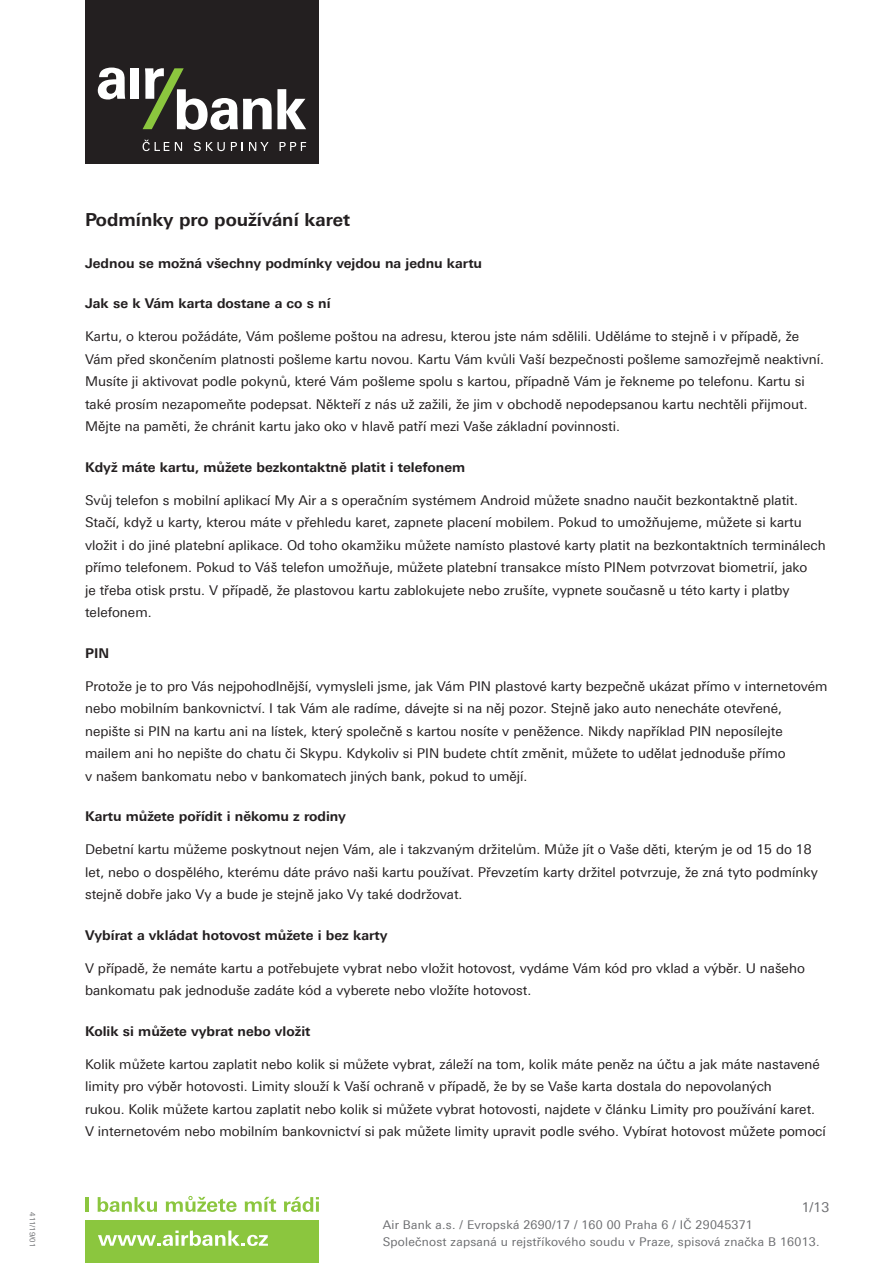
<style>
.page{position:relative;width:893px;height:1263px;background:#fff}
.page>*{position:absolute;margin:0;border:0;box-sizing:border-box;transform-origin:0 0}
.t1{font:700 18px "Linotype Univers 630";color:#231f20}
.basic{font:13.5px/22.5px "Linotype Univers 430";color:#231f20}
.t2{font:700 13.5px "Linotype Univers 630";color:#231f20}
.pagination{font:13.5px "Linotype Univers 430";color:#6c6d70}
.t3{font:12px/17.1px "Linotype Univers 430";letter-spacing:.02em;color:#6c6d70}
.t4{font:7.5px "Linotype Univers 430";color:#6c6d70}
</style>
<div class="page">
<hr style="left:85px;top:1197px;width:3px;height:15px;background:#8bc63e">
<svg style="left:98px;top:1197px;width:59px;height:15px"></svg>
<svg style="left:166px;top:1196px;width:71px;height:16px"></svg>
<svg style="left:245px;top:1197px;width:31px;height:15px"></svg>
<svg style="left:284px;top:1197px;width:35px;height:15px"></svg>
<div style="left:85px;top:1220px;width:234px;height:43px;background:#8bc63e"></div>
<svg style="left:98px;top:1230px;width:170px;height:16px"></svg>
<div style="left:85px;top:0;width:234px;height:164px;background:#231f20"></div>
<svg style="left:98px;top:68px;width:27px;height:31px"></svg>
<div style="left:130px;top:68px;width:9px;height:31px;background:#fff"></div>
<svg style="left:143px;top:68px;width:163px;height:62px"></svg>
<svg style="left:175px;top:142px;width:7px;height:9px"></svg>
<svg style="left:194px;top:142px;width:31px;height:9px"></svg>
<svg style="left:231px;top:142px;width:12px;height:9px"></svg>
<svg style="left:249px;top:142px;width:20px;height:9px"></svg>
<svg style="left:280px;top:142px;width:26px;height:9px"></svg>
<svg style="left:143px;top:140px;width:26px;height:11px"></svg>
<p class="t4" style="left:37px;top:1212px;width:36px;rotate:90deg">411/19/01</p>
<h1 class="t1" style="left:85px;top:208px;width:266px">Podmínky pro používání karet</h1>
<h2 class="t2" style="left:85px;top:255px;width:398px">Jednou se možná všechny podmínky vejdou na jednu kartu</h2>
<h2 class="t2" style="left:85px;top:295px;width:247px">Jak se k Vám karta dostane a co s ní</h2>
<p class="basic" style="left:85px;top:325px;width:741px">Kartu, o kterou požádáte, Vám pošleme poštou na adresu, kterou jste nám sdělili. Uděláme to stejně i v případě, že Vám před skončením platnosti pošleme kartu novou. Kartu Vám kvůli Vaší bezpečnosti pošleme samozřejmě neaktivní.<br>Musíte ji aktivovat podle pokynů, které Vám pošleme spolu s kartou, případně Vám je řekneme po telefonu. Kartu si také prosím nezapomeňte podepsat. Někteří z nás už zažili, že jim v obchodě nepodepsanou kartu nechtěli přijmout.<br>Mějte na paměti, že chránit kartu jako oko v hlavě patří mezi Vaše základní povinnosti.</p>
<h2 class="t2" style="left:85px;top:459px;width:382px">Když máte kartu, můžete bezkontaktně platit i telefonem</h2>
<p class="basic" style="left:85px;top:489px;width:742px">Svůj telefon s mobilní aplikací My Air a s operačním systémem Android můžete snadno naučit bezkontaktně platit.<br>Stačí, když u karty, kterou máte v přehledu karet, zapnete placení mobilem. Pokud to umožňujeme, můžete si kartu vložit i do jiné platební aplikace. Od toho okamžiku můžete namísto plastové karty platit na bezkontaktních terminálech přímo telefonem. Pokud to Váš telefon umožňuje, můžete platební transakce místo PINem potvrzovat biometrií, jako<br>je třeba otisk prstu. V případě, že plastovou kartu zablokujete nebo zrušíte, vypnete současně u této karty i platby telefonem.</p>
<h2 class="t2" style="left:85px;top:645px;width:26px">PIN</h2>
<p class="basic" style="left:85px;top:675px;width:744px">Protože je to pro Vás nejpohodlnější, vymysleli jsme, jak Vám PIN plastové karty bezpečně ukázat přímo v internetovém nebo mobilním bankovnictví. I tak Vám ale radíme, dávejte si na něj pozor. Stejně jako auto nenecháte otevřené, nepište si PIN na kartu ani na lístek, který společně s kartou nosíte v peněžence. Nikdy například PIN neposílejte mailem ani ho nepište do chatu či Skypu. Kdykoliv si PIN budete chtít změnit, můžete to udělat jednoduše přímo<br>v našem bankomatu nebo v bankomatech jiných bank, pokud to umějí.</p>
<h2 class="t2" style="left:85px;top:808px;width:262px">Kartu můžete pořídit i někomu z rodiny</h2>
<p class="basic" style="left:85px;top:838px;width:734px">Debetní kartu můžeme poskytnout nejen Vám, ale i takzvaným držitelům. Může jít o Vaše děti, kterým je od 15 do 18 let, nebo o dospělého, kterému dáte právo naši kartu používat. Převzetím karty držitel potvrzuje, že zná tyto podmínky stejně dobře jako Vy a bude je stejně jako Vy také dodržovat.</p>
<h2 class="t2" style="left:85px;top:927px;width:304px">Vybírat a vkládat hotovost můžete i bez karty</h2>
<p class="basic" style="left:85px;top:957px;width:721px">V případě, že nemáte kartu a potřebujete vybrat nebo vložit hotovost, vydáme Vám kód pro vklad a výběr. U našeho bankomatu pak jednoduše zadáte kód a vyberete nebo vložíte hotovost.</p>
<h2 class="t2" style="left:85px;top:1023px;width:227px">Kolik si můžete vybrat nebo vložit</h2>
<p class="basic" style="left:85px;top:1053px;width:742px">Kolik můžete kartou zaplatit nebo kolik si můžete vybrat, záleží na tom, kolik máte peněz na účtu a jak máte nastavené limity pro výběr hotovosti. Limity slouží k Vaší ochraně v případě, že by se Vaše karta dostala do nepovolaných<br>rukou. Kolik můžete kartou zaplatit nebo kolik si můžete vybrat hotovosti, najdete v článku Limity pro používání karet.<br>V internetovém nebo mobilním bankovnictví si pak můžete limity upravit podle svého. Vybírat hotovost můžete pomocí</p>
<p class="pagination" style="left:802px;top:1199px;width:29px">1/13</p>
<p class="t3" style="left:383px;top:1216px;width:438px">Air Bank a.s. / Evropská 2690/17 / 160 00 Praha 6 / IČ 29045371<br>Společnost zapsaná u rejstříkového soudu v Praze, spisová značka B 16013.</p>
</div>
